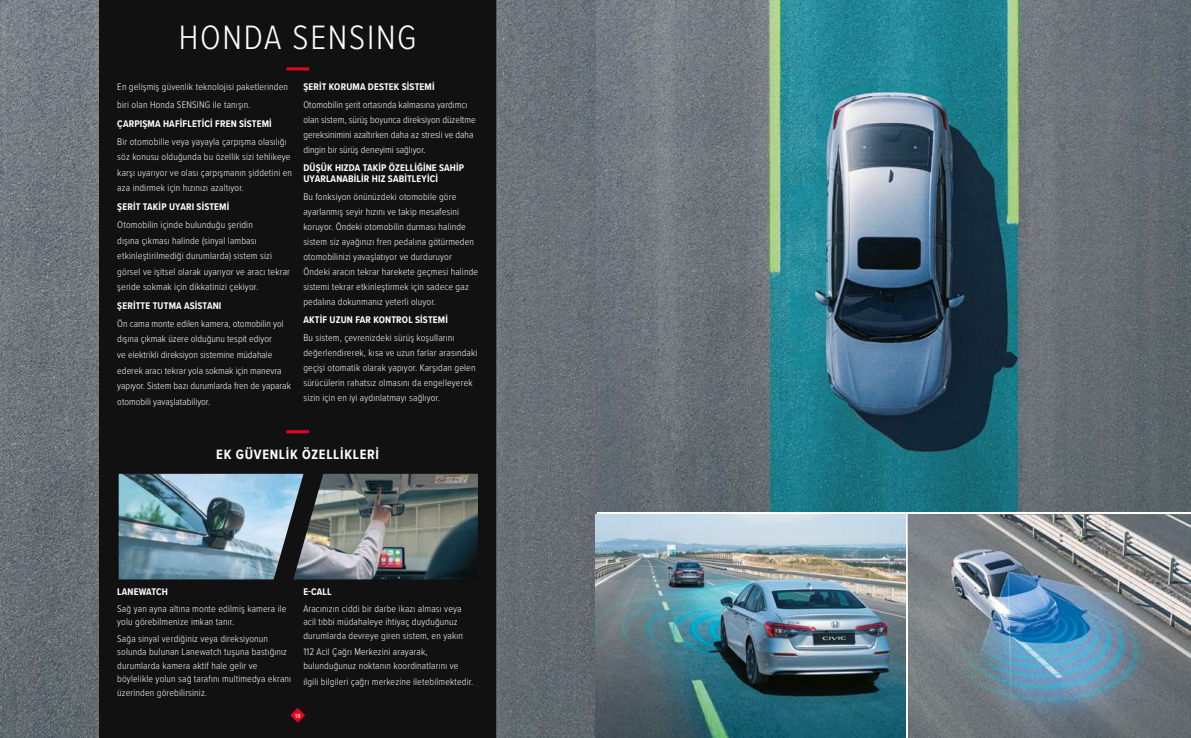
<style>
.page{position:relative;width:1191px;height:738px;background:#fff}
.page>*{position:absolute;margin:0;border:0;box-sizing:border-box;transform-origin:0 0}
.t1{font:300 35px "Proxima Nova Cond";letter-spacing:.05em;color:#fff}
.t2{font:700 14px "Proxima Nova Cond";letter-spacing:.05em;color:#fff}
.t3{font:300 10px/15px "Proxima Nova Cond";letter-spacing:.015em;color:#fff}
.t4{font:700 10px/11.8px "Proxima Nova Cond";letter-spacing:.015em;color:#fff}
.t5{font:500 6.1px "Proxima Nova Cond";color:#fff}
</style>
<div class="page">
<img style="left:0;top:0;width:596px;height:737px">
<div style="left:99px;top:0;width:397px;height:737px;background:#111112"></div>
<hr style="left:286px;top:67px;width:23px;height:3px;background:#e40521">
<hr style="left:286px;top:430px;width:23px;height:3px;background:#e40521">
<img style="left:596px;top:0;width:595px;height:511px">
<img style="left:595px;top:514px;width:310px;height:223px">
<img style="left:908px;top:514px;width:283px;height:223px">
<img style="left:119px;top:473px;width:174px;height:106px">
<img style="left:293px;top:473px;width:185px;height:106px">
<svg style="left:290px;top:708px;width:15px;height:14px"></svg>
<h1 class="t1" style="left:179px;top:16px;width:239px">HONDA SENSING</h1>
<p class="t3" style="left:117px;top:77px;width:172px;line-height:18.3px">En gelişmiş güvenlik teknolojisi paketlerinden biri olan Honda SENSING ile tanışın.</p>
<p class="t4" style="left:117px;top:117px;width:156px">ÇARPIŞMA HAFİFLETİCİ FREN SİSTEMİ</p>
<p class="t3" style="left:117px;top:134px;width:176px;line-height:15.5px">Bir otomobille veya yayayla çarpışma olasılığı söz konusu olduğunda bu özellik sizi tehlikeye karşı uyarıyor ve olası çarpışmanın şiddetini en aza indirmek için hızınızı azaltıyor.</p>
<p class="t4" style="left:117px;top:201px;width:113px">ŞERİT TAKİP UYARI SİSTEMİ</p>
<p class="t3" style="left:117px;top:217px;width:174px;line-height:15.5px">Otomobilin içinde bulunduğu şeridin<br>dışına çıkması halinde (sinyal lambası etkinleştirilmediği durumlarda) sistem sizi görsel ve işitsel olarak uyarıyor ve aracı tekrar şeride sokmak için dikkatinizi çekiyor.</p>
<p class="t4" style="left:117px;top:299px;width:106px">ŞERİTTE TUTMA ASİSTANI</p>
<p class="t3" style="left:117px;top:316px;width:175px;line-height:15.5px">Ön cama monte edilen kamera, otomobilin yol dışına çıkmak üzere olduğunu tespit ediyor<br>ve elektrikli direksiyon sistemine müdahale ederek aracı tekrar yola sokmak için manevra yapıyor. Sistem bazı durumlarda fren de yaparak otomobili yavaşlatabiliyor.</p>
<p class="t4" style="left:303px;top:81px;width:133px">ŞERİT KORUMA DESTEK SİSTEMİ</p>
<p class="t3" style="left:303px;top:97px;width:174px">Otomobilin şerit ortasında kalmasına yardımcı olan sistem, sürüş boyunca direksiyon düzeltme gereksinimini azaltırken daha az stresli ve daha dingin bir sürüş deneyimi sağlıyor.</p>
<p class="t4" style="left:303px;top:161px;width:162px">DÜŞÜK HIZDA TAKİP ÖZELLİĞİNE SAHİP<br>UYARLANABİLİR HIZ SABİTLEYİCİ</p>
<p class="t3" style="left:303px;top:189px;width:176px">Bu fonksiyon önünüzdeki otomobile göre ayarlanmış seyir hızını ve takip mesafesini koruyor. Öndeki otomobilin durması halinde sistem siz ayağınızı fren pedalına götürmeden otomobilinizi yavaşlatıyor ve durduruyor Öndeki aracın tekrar harekete geçmesi halinde sistemi tekrar etkinleştirmek için sadece gaz pedalına dokunmanız yeterli oluyor.</p>
<p class="t4" style="left:303px;top:314px;width:146px">AKTİF UZUN FAR KONTROL SİSTEMİ</p>
<p class="t3" style="left:303px;top:330px;width:176px">Bu sistem, çevrenizdeki sürüş koşullarını değerlendirerek, kısa ve uzun farlar arasındaki geçişi otomatik olarak yapıyor. Karşıdan gelen sürücülerin rahatsız olmasını da engelleyerek sizin için en iyi aydınlatmayı sağlıyor.</p>
<h2 class="t2" style="left:216px;top:445px;width:164px">EK GÜVENLİK ÖZELLİKLERİ</h2>
<p class="t4" style="left:117px;top:586px;width:52px">LANEWATCH</p>
<p class="t3" style="left:117px;top:601px;width:171px;line-height:13.5px">Sağ yan ayna altına monte edilmiş kamera ile yolu görebilmenize imkan tanır.</p>
<p class="t3" style="left:117px;top:631px;width:175px;line-height:13.5px">Sağa sinyal verdiğiniz veya direksiyonun solunda bulunan Lanewatch tuşuna bastığınız durumlarda kamera aktif hale gelir ve böylelikle yolun sağ tarafını multimedya ekranı üzerinden görebilirsiniz.</p>
<p class="t4" style="left:303px;top:586px;width:30px">E-CALL</p>
<p class="t3" style="left:303px;top:601px;width:161px;line-height:13.5px">Aracınızın ciddi bir darbe ikazı alması veya acil tıbbi müdahaleye ihtiyaç duyduğunuz durumlarda devreye giren sistem, en yakın</p>
<p class="t3" style="left:303px;top:644px;width:157px;line-height:13.5px">112 Acil Çağrı Merkezini arayarak, bulunduğunuz noktanın koordinatlarını ve</p>
<p class="t3" style="left:303px;top:673px;width:171px">ilgili bilgileri çağrı merkezine iletebilmektedir.</p>
<p class="t5" style="left:295px;top:711px;width:7px">19</p>
</div>
